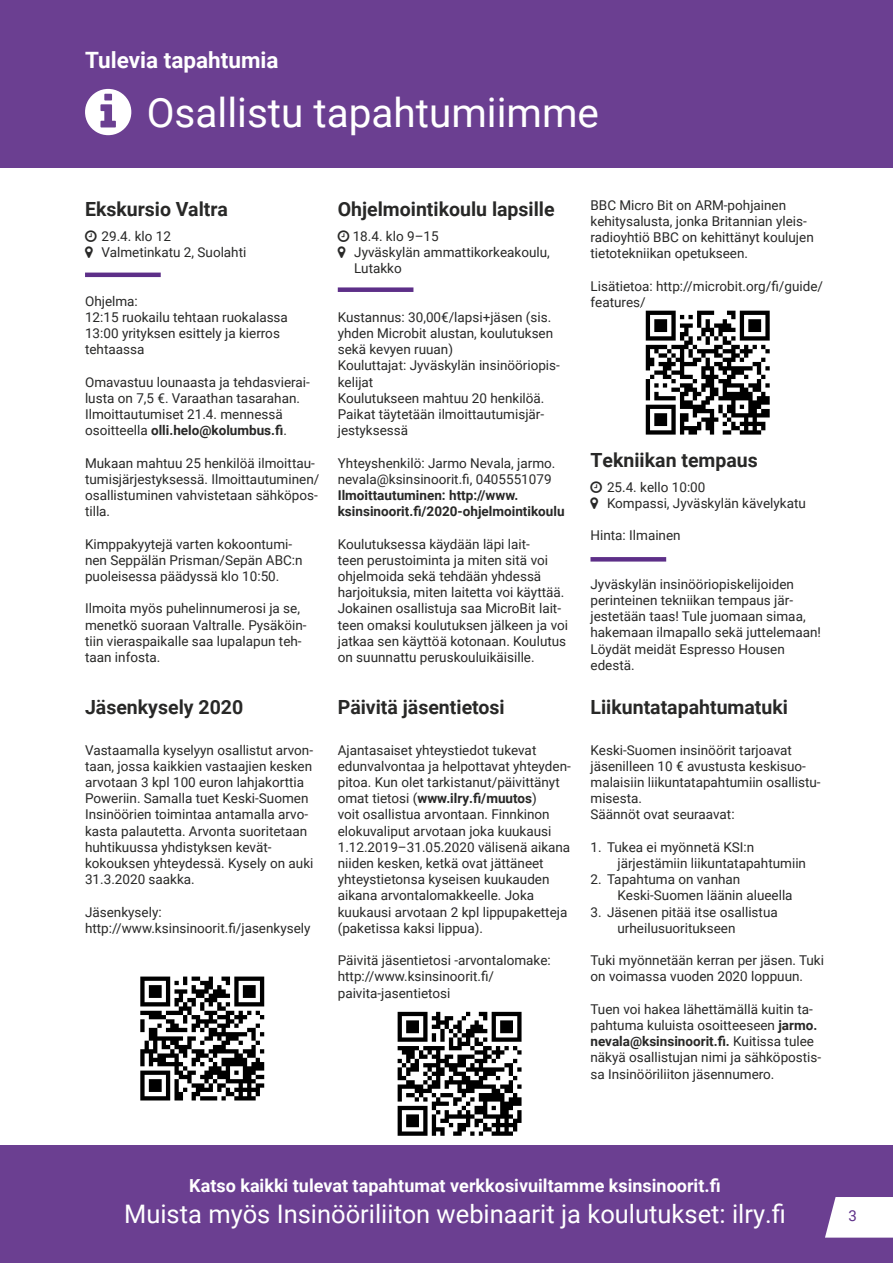
<style>
.page{position:relative;width:893px;height:1263px;background:#fff}
.page>*{position:absolute;margin:0;border:0;box-sizing:border-box;transform-origin:0 0}
.t1{font:40.5px "Roboto";color:#fff}
.t2{font:25.5px "Roboto";color:#fff}
.t3{font:700 22.5px "Roboto";color:#fff}
.t4{font:700 19.5px "Roboto";color:#282827}
.t5{font:700 18px "Roboto";color:#fff}
.t6{font:15px "Roboto";color:#5d2f88}
.t7{font:13.5px/16.2px "Roboto";color:#282827}
.t8{font:700 13.5px/16.2px "Roboto";color:#282827}
.s1{font-weight:700}
</style>
<div class="page">
<div style="left:0;top:1145px;width:893px;height:118px;background:#6b3f91"></div>
<svg style="left:825px;top:1197px;width:68px;height:40px;background:#f3eff6"></svg>
<div style="left:0;top:0;width:893px;height:168px;background:#6b3f91"></div>
<svg style="left:85px;top:89px;width:46px;height:46px"></svg>
<hr style="left:85px;top:273px;width:76px;height:4px;background:#5d2f88">
<div style="left:590px;top:557px;width:76px;height:5px;background:#5d2f88"></div>
<div style="left:338px;top:287px;width:75px;height:5px;background:#5d2f88"></div>
<svg style="left:140px;top:976px;width:124px;height:124px"></svg>
<svg style="left:398px;top:1012px;width:124px;height:124px"></svg>
<svg style="left:646px;top:311px;width:124px;height:124px"></svg>
<h3 class="t3" style="left:85px;top:44px;width:195px">Tulevia tapahtumia</h3>
<h1 class="t1" style="left:147px;top:85px;width:454px">Osallistu tapahtumiimme</h1>
<h3 class="t4" style="left:85px;top:195px;width:144px">Ekskursio Valtra</h3>
<p class="t7" style="left:102px;top:227px;width:146px">29.4. klo 12<br>Valmetinkatu 2, Suolahti</p>
<p class="t7" style="left:85px;top:292px;width:204px">Ohjelma:<br>12:15 ruokailu tehtaan ruokalassa<br>13:00 yrityksen esittely ja kierros tehtaassa</p>
<p class="t7" style="left:85px;top:373px;width:226px">Omavastuu lounaasta ja tehdasvierai&shy;lusta on 7,5 €. Varaathan tasarahan.<br>Ilmoittautumiset 21.4. mennessä osoitteella <span class="s1">olli.helo@kolumbus.fi</span>.</p>
<p class="t7" style="left:85px;top:454px;width:236px">Mukaan mahtuu 25 henkilöä ilmoittau&shy;tumisjärjestyksessä. Ilmoittautuminen/ osallistuminen vahvistetaan sähköpos&shy;tilla.</p>
<p class="t7" style="left:85px;top:535px;width:219px">Kimppakyytejä varten kokoontumi&shy;nen Seppälän Prisman/Sepän ABC:n puoleisessa päädyssä klo 10:50.</p>
<p class="t7" style="left:85px;top:600px;width:223px">Ilmoita myös puhelinnumerosi ja se, menetkö suoraan Valtralle. Pysäköin&shy;tiin vieraspaikalle saa lupalapun teh&shy;taan infosta.</p>
<h3 class="t4" style="left:85px;top:693px;width:160px">Jäsenkysely 2020</h3>
<p class="t7" style="left:85px;top:741px;width:230px">Vastaamalla kyselyyn osallistut arvon&shy;taan, jossa kaikkien vastaajien kesken arvotaan 3 kpl 100 euron lahjakorttia Poweriin. Samalla tuet Keski-Suomen Insinöörien toimintaa antamalla arvo&shy;kasta palautetta. Arvonta suoritetaan huhtikuussa yhdistyksen kevät&shy;kokouksen yhteydessä. Kysely on auki 31.3.2020 saakka.</p>
<p class="t7" style="left:85px;top:903px;width:227px">Jäsenkysely: http://www.ksinsinoorit.fi/jasenkysely</p>
<h3 class="t4" style="left:338px;top:195px;width:218px">Ohjelmointikoulu lapsille</h3>
<p class="t7" style="left:353px;top:227px;width:199px">18.4. klo 9–15<br>Jyväskylän ammattikorkeakoulu,<br>Lutakko</p>
<p class="t7" style="left:338px;top:308px;width:224px">Kustannus: 30,00€/lapsi+jäsen (sis. yhden Microbit alustan, koulutuksen sekä kevyen ruuan)<br>Kouluttajat: Jyväskylän insinööriopis&shy;kelijat<br>Koulutukseen mahtuu 20 henkilöä.<br>Paikat täytetään ilmoittautumisjär&shy;jestyksessä</p>
<p class="t7" style="left:338px;top:454px;width:219px">Yhteyshenkilö: Jarmo Nevala, jarmo. nevala@ksinsinoorit.fi, 0405551079</p>
<p class="t8" style="left:338px;top:487px;width:228px">Ilmoittautuminen: http://www. ksinsinoorit.fi/2020-ohjelmointikoulu</p>
<p class="t7" style="left:338px;top:535px;width:232px">Koulutuksessa käydään läpi lait-<br>teen perustoiminta ja miten sitä voi ohjelmoida sekä tehdään yhdessä harjoituksia, miten laitetta voi käyttää.<br>Jokainen osallistuja saa MicroBit lait&shy;teen omaksi koulutuksen jälkeen ja voi jatkaa sen käyttöä kotonaan. Koulutus on suunnattu peruskouluikäisille.</p>
<h3 class="t4" style="left:338px;top:693px;width:168px">Päivitä jäsentietosi</h3>
<p class="t7" style="left:338px;top:741px;width:235px">Ajantasaiset yhteystiedot tukevat edunvalvontaa ja helpottavat yhteyden&shy;pitoa. Kun olet tarkistanut/päivittänyt omat tietosi (<span class="s1">www.ilry.fi/muutos</span>)<br>voit osallistua arvontaan. Finnkinon elokuvaliput arvotaan joka kuukausi 1.12.2019–31.05.2020 välisenä aikana niiden kesken, ketkä ovat jättäneet yhteystietonsa kyseisen kuukauden aikana arvontalomakkeelle. Joka kuukausi arvotaan 2 kpl lippupaketteja (paketissa kaksi lippua).</p>
<p class="t7" style="left:338px;top:952px;width:215px">Päivitä jäsentietosi -arvontalomake: http://www.ksinsinoorit.fi/ paivita-jasentietosi</p>
<p class="t7" style="left:590px;top:196px;width:225px">BBC Micro Bit on ARM-pohjainen kehitysalusta, jonka Britannian yleis&shy;radioyhtiö BBC on kehittänyt koulujen tietotekniikan opetukseen.</p>
<p class="t7" style="left:590px;top:277px;width:234px">Lisätietoa: http://microbit.org/fi/guide/ features/</p>
<h3 class="t4" style="left:590px;top:446px;width:169px">Tekniikan tempaus</h3>
<p class="t7" style="left:607px;top:478px;width:200px">25.4. kello 10:00<br>Kompassi, Jyväskylän kävelykatu</p>
<p class="t7" style="left:590px;top:527px;width:92px">Hinta: Ilmainen</p>
<p class="t7" style="left:590px;top:575px;width:232px">Jyväskylän insinööriopiskelijoiden perinteinen tekniikan tempaus jär&shy;jestetään taas! Tule juomaan simaa, hakemaan ilmapallo sekä juttelemaan!<br>Löydät meidät Espresso Housen edestä.</p>
<h3 class="t4" style="left:590px;top:693px;width:199px">Liikuntatapahtumatuki</h3>
<p class="t7" style="left:590px;top:741px;width:232px">Keski-Suomen insinöörit tarjoavat jäsenilleen 10 € avustusta keskisuo&shy;malaisiin liikuntatapahtumiin osallistu&shy;misesta.<br>Säännöt ovat seuraavat:</p>
<p class="t7" style="left:617px;top:838px;width:190px;text-indent:-27px">1. Tukea ei myönnetä KSI:n järjestämiin liikuntatapahtumiin</p>
<p class="t7" style="left:617px;top:871px;width:177px;text-indent:-27px">2. Tapahtuma on vanhan<br>Keski-Suomen läänin alueella</p>
<p class="t7" style="left:617px;top:903px;width:162px;text-indent:-27px">3. Jäsenen pitää itse osallistua urheilusuoritukseen</p>
<p class="t7" style="left:590px;top:952px;width:235px">Tuki myönnetään kerran per jäsen. Tuki on voimassa vuoden 2020 loppuun.</p>
<p class="t7" style="left:590px;top:1000px;width:232px">Tuen voi hakea lähettämällä kuitin ta&shy;pahtuma kuluista osoitteeseen <span class="s1">jarmo. nevala@ksinsinoorit.fi.</span> Kuitissa tulee näkyä osallistujan nimi ja sähköpostis&shy;sa Insinööriliiton jäsennumero.</p>
<h3 class="t5" style="left:189px;top:1173px;width:533px">Katso kaikki tulevat tapahtumat verkkosivuiltamme ksinsinoorit.fi</h3>
<h2 class="t2" style="left:124px;top:1196px;width:663px">Muista myös Insinööriliiton webinaarit ja koulutukset: ilry.fi</h2>
<p class="t6" style="left:848px;top:1205px;width:10px">3</p>
</div>
